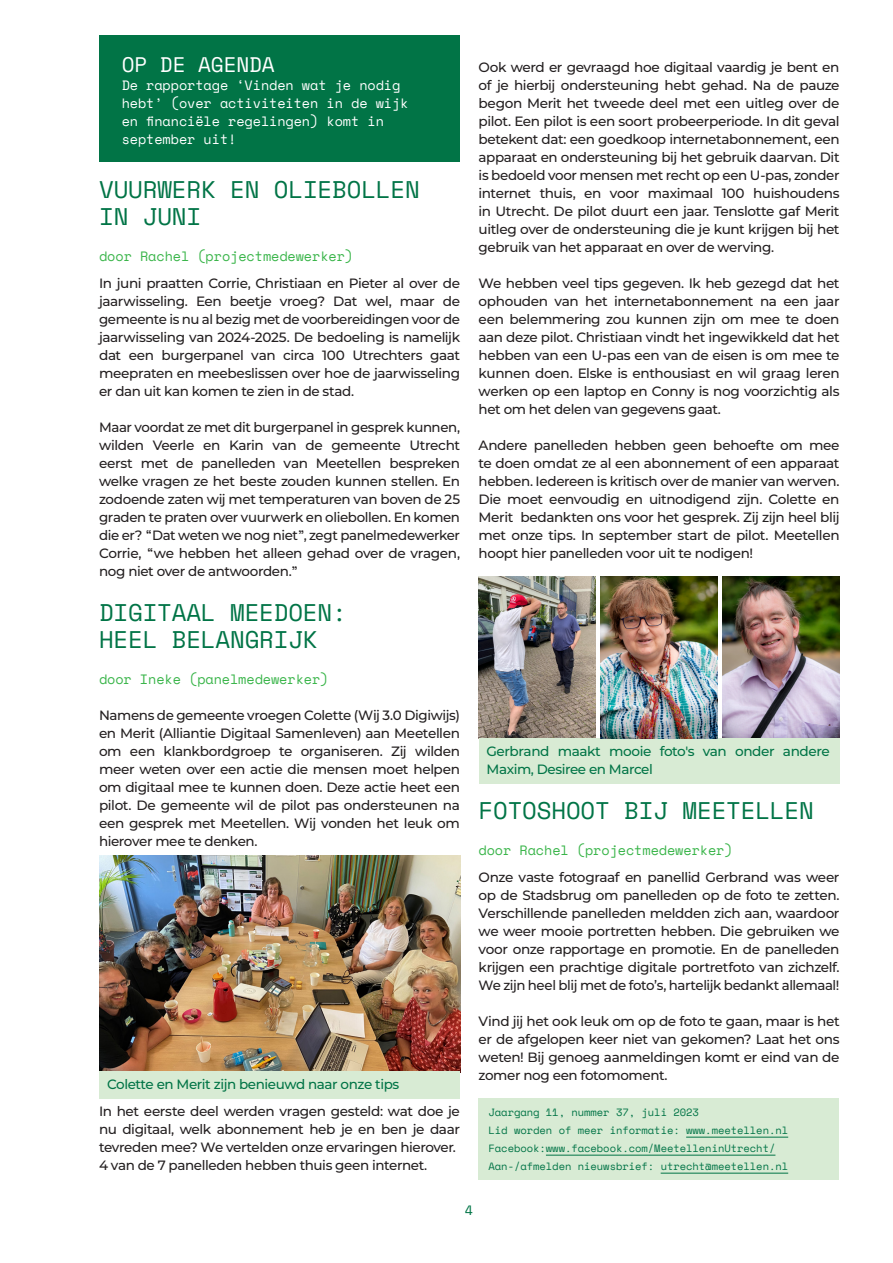
<style>
.page{position:relative;width:893px;height:1263px;background:#fff}
.page>*{position:absolute;margin:0;border:0;box-sizing:border-box;transform-origin:0 0}
.Copy{font:24px "Space Mono";letter-spacing:-.005em;color:#017446}
.H1_Colofon{font:21px "Space Mono";letter-spacing:-.005em;color:#fff}
.Copy-2{font:500 13.5px/18px "Montserrat";letter-spacing:-.03em;color:#231f20;text-align:justify}
.Credits{font:13.5px/18px "Space Mono";letter-spacing:-.005em;color:#fff}
.Copy-3{font:500 13.5px/18px "Montserrat";letter-spacing:-.03em;color:#017446}
.Credits-2{font:13.5px "Space Mono";letter-spacing:-.005em;color:#3ab54a}
.t1{font:13.5px "Space Mono";color:#017446}
.Credits-3{font:10.5px "Space Mono";letter-spacing:-.005em;color:#017446}
.s1{font-family:"Space Mono";font-weight:400}
</style>
<div class="page">
<div style="left:478px;top:1098px;width:361px;height:81px;background:#d8ebd4"></div>
<hr style="left:686px;top:1137px;width:102px;height:1px;background:#017446">
<hr style="left:546px;top:1155px;width:229px;height:1px;background:#017446">
<hr style="left:661px;top:1173px;width:127px;height:1px;background:#017446">
<div style="left:99px;top:36px;width:361px;height:126px;background:#017446"></div>
<img style="left:479px;top:576px;width:116px;height:162px">
<img style="left:723px;top:576px;width:116px;height:162px">
<div style="left:479px;top:738px;width:361px;height:45px;background:#d8ebd4"></div>
<img style="left:99px;top:855px;width:361px;height:216px">
<div style="left:99px;top:1071px;width:361px;height:27px;background:#d8ebd4"></div>
<img style="left:601px;top:576px;width:116px;height:162px">
<p class="H1_Colofon" style="left:122px;top:49px;width:155px">OP DE AGENDA</p>
<p class="Credits" style="left:122px;top:76px;width:288px">De rapportage ‘Vinden wat je nodig hebt’ (over activiteiten in de wijk en financiële regelingen) komt in september uit!</p>
<p class="Copy" style="left:99px;top:172px;width:322px">VUURWERK EN OLIEBOLLEN</p>
<p class="Copy" style="left:99px;top:199px;width:104px">IN JUNI</p>
<p class="Credits-2" style="left:99px;top:246px;width:256px">door Rachel (projectmedewerker)</p>
<p class="Copy-2" style="left:99px;top:274px;width:362px">In juni praatten Corrie, Christiaan en Pieter al over de jaarwisseling. Een beetje vroeg? Dat wel, maar de gemeente is nu al bezig met de voorbereidingen voor de jaarwisseling van 2024-2025. De bedoeling is namelijk dat een burgerpanel van circa 100 Utrechters gaat meepraten en meebeslissen over hoe de jaarwisseling er dan uit kan komen te zien in de stad.</p>
<p class="Copy-2" style="left:99px;top:418px;width:362px">Maar voordat ze met dit burgerpanel in gesprek kunnen, wilden Veerle en Karin van de gemeente Utrecht eerst met de panelleden van Meetellen bespreken welke vragen ze het beste zouden kunnen stellen. En zodoende zaten wij met temperaturen van boven de 25 graden te praten over vuurwerk en oliebollen. En komen die er? <span class="s1">“</span>Dat weten we nog niet<span class="s1">”</span>, zegt panelmedewerker Corrie, <span class="s1">“</span>we hebben het alleen gehad over de vragen, nog niet over de antwoorden.<span class="s1">”</span></p>
<p class="Copy" style="left:99px;top:595px;width:249px">DIGITAAL MEEDOEN:</p>
<p class="Copy" style="left:99px;top:622px;width:220px">HEEL BELANGRIJK</p>
<p class="Credits-2" style="left:99px;top:669px;width:231px">door Ineke (panelmedewerker)</p>
<p class="Copy-2" style="left:99px;top:706px;width:362px">Namens de gemeente vroegen Colette (Wij 3.0 Digiwijs) en Merit (Alliantie Digitaal Samenleven) aan Meetellen om een klankbordgroep te organiseren. Zij wilden meer weten over een actie die mensen moet helpen om digitaal mee te kunnen doen. Deze actie heet een pilot. De gemeente wil de pilot pas ondersteunen na een gesprek met Meetellen. Wij vonden het leuk om hierover mee te denken.</p>
<p class="Copy-3" style="left:107px;top:1075px;width:294px">Colette en Merit zijn benieuwd naar onze tips</p>
<p class="Copy-2" style="left:99px;top:1102px;width:362px">In het eerste deel werden vragen gesteld: wat doe je nu digitaal, welk abonnement heb je en ben je daar tevreden mee? We vertelden onze ervaringen hierover.</p>
<p class="Copy-2" style="left:99px;top:1156px;width:330px">4 van de 7 panelleden hebben thuis geen internet.</p>
<p class="Copy-2" style="left:479px;top:58px;width:362px">Ook werd er gevraagd hoe digitaal vaardig je bent en of je hierbij ondersteuning hebt gehad. Na de pauze begon Merit het tweede deel met een uitleg over de pilot. Een pilot is een soort probeerperiode. In dit geval betekent dat: een goedkoop internetabonnement, een apparaat en ondersteuning bij het gebruik daarvan. Dit is bedoeld voor mensen met recht op een U-pas, zonder internet thuis, en voor maximaal 100 huishoudens in Utrecht. De pilot duurt een jaar. Tenslotte gaf Merit uitleg over de ondersteuning die je kunt krijgen bij het gebruik van het apparaat en over de werving.</p>
<p class="Copy-2" style="left:479px;top:274px;width:362px">We hebben veel tips gegeven. Ik heb gezegd dat het ophouden van het internetabonnement na een jaar een belemmering zou kunnen zijn om mee te doen aan deze pilot. Christiaan vindt het ingewikkeld dat het hebben van een U-pas een van de eisen is om mee te kunnen doen. Elske is enthousiast en wil graag leren werken op een laptop en Conny is nog voorzichtig als het om het delen van gegevens gaat.</p>
<p class="Copy-2" style="left:479px;top:436px;width:362px">Andere panelleden hebben geen behoefte om mee te doen omdat ze al een abonnement of een apparaat hebben. Iedereen is kritisch over de manier van werven.<br>Die moet eenvoudig en uitnodigend zijn. Colette en Merit bedankten ons voor het gesprek. Zij zijn heel blij met onze tips. In september start de pilot. Meetellen hoopt hier panelleden voor uit te nodigen!</p>
<p class="Copy-3" style="left:486px;top:742px;width:345px">Gerbrand maakt mooie foto's van onder andere<br>Maxim, Desiree en Marcel</p>
<h1 class="Copy" style="left:479px;top:793px;width:337px">FOTOSHOOT BIJ MEETELLEN</h1>
<p class="Credits-2" style="left:479px;top:840px;width:256px">door Rachel (projectmedewerker)</p>
<p class="Copy-2" style="left:479px;top:868px;width:362px">Onze vaste fotograaf en panellid Gerbrand was weer op de Stadsbrug om panelleden op de foto te zetten.<br>Verschillende panelleden meldden zich aan, waardoor we weer mooie portretten hebben. Die gebruiken we voor onze rapportage en promotie. En de panelleden krijgen een prachtige digitale portretfoto van zichzelf.<br>We zijn heel blij met de foto’s, hartelijk bedankt allemaal!</p>
<p class="Copy-2" style="left:479px;top:1012px;width:363px">Vind jij het ook leuk om op de foto te gaan, maar is het er de afgelopen keer niet van gekomen? Laat het ons weten! Bij genoeg aanmeldingen komt er eind van de zomer nog een fotomoment.</p>
<p class="Credits-3" style="left:489px;top:1105px;width:212px">Jaargang 11, nummer 37, juli 2023</p>
<p class="Credits-3" style="left:489px;top:1123px;width:301px">Lid worden of meer informatie: www.meetellen.nl</p>
<p class="Credits-3" style="left:489px;top:1141px;width:288px">Facebook:www.facebook.com/MeetelleninUtrecht/</p>
<p class="Credits-3" style="left:489px;top:1159px;width:301px">Aan-/afmelden nieuwsbrief: utrecht@meetellen.nl</p>
<p class="t1" style="left:465px;top:1200px;width:10px">4</p>
</div>
